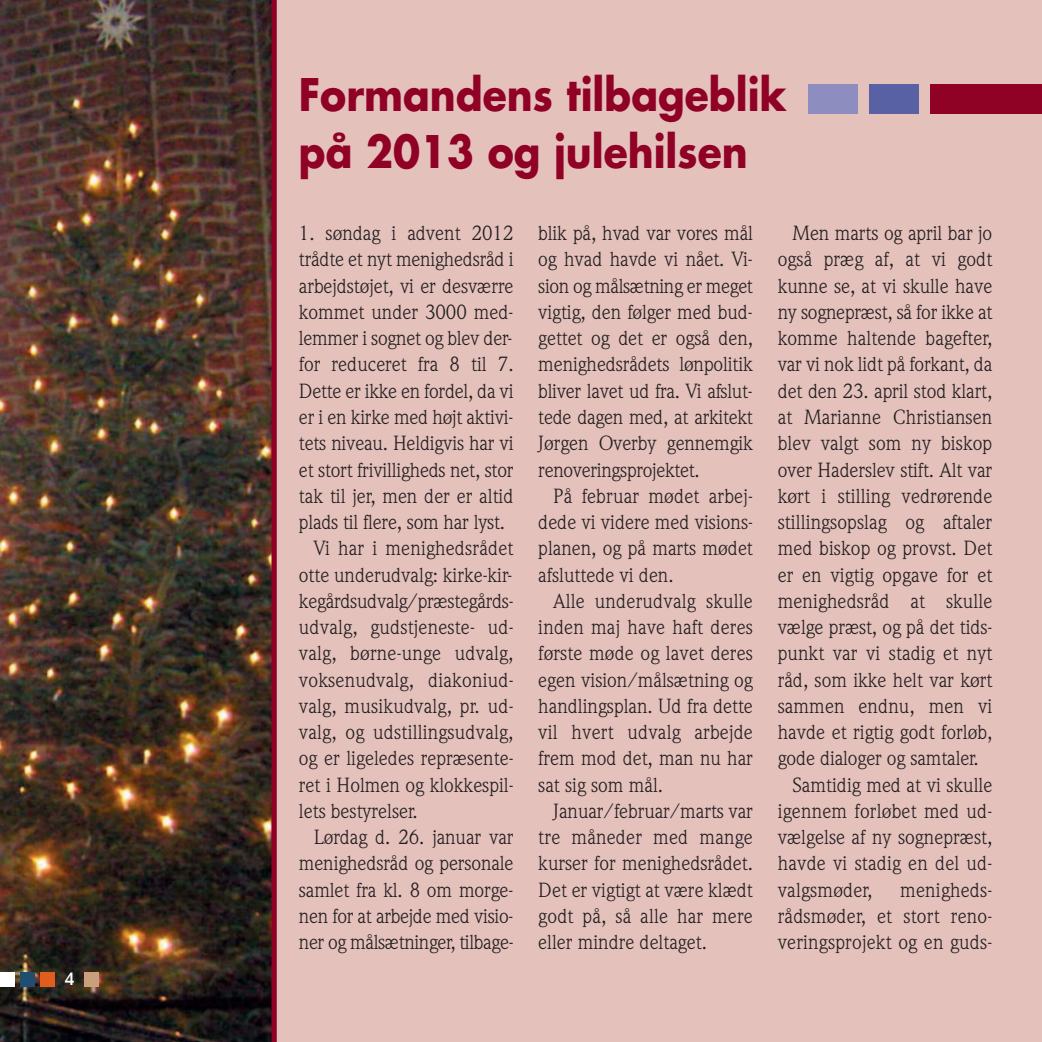
<style>
.page{position:relative;width:1042px;height:1042px;background:#fff}
.page>*{position:absolute;margin:0;border:0;box-sizing:border-box;transform-origin:0 0}
.t1{font:700 43.75px/57.1px "Futura";color:#900126;scale:.9 1}
.t2{font:20.12px/26.2px "Weidemann";color:#231f20;text-align:justify}
.t3{font:700 17.5px "Weidemann";color:#fff}
</style>
<div class="page">
<div style="left:2px;top:0;width:1040px;height:1042px;background:#e5c1bc"></div>
<div style="left:808px;top:84px;width:50px;height:30px;background:#8d8ebf"></div>
<div style="left:869px;top:84px;width:49px;height:30px;background:#5861a4"></div>
<div style="left:931px;top:84px;width:111px;height:30px;background:#900126"></div>
<img style="left:0;top:0;width:271px;height:1042px">
<div style="left:271px;top:0;width:6px;height:1042px;background:#900126"></div>
<div style="left:84px;top:972px;width:15px;height:15px;background:#c9a07b"></div>
<div style="left:0;top:972px;width:15px;height:15px;background:#fff"></div>
<div style="left:20px;top:972px;width:15px;height:15px;background:#204d72"></div>
<div style="left:40px;top:972px;width:15px;height:15px;background:#df5e1e"></div>
<p class="t3" style="left:65px;top:972px;width:11px">4</p>
<h1 class="t1" style="left:299px;top:70px;width:543px">Formandens tilbageblik på 2013 og julehilsen</h1>
<p class="t2" style="left:299px;top:222px;width:216px">1. søndag i advent 2012</p>
<p class="t2" style="left:299px;top:248px;width:216px">trådte et nyt menighedsråd i</p>
<p class="t2" style="left:299px;top:274px;width:216px">arbejdstøjet, vi er desværre</p>
<p class="t2" style="left:299px;top:301px;width:216px">kommet under 3000 med-</p>
<p class="t2" style="left:299px;top:327px;width:215px">lemmer i sognet og blev der-</p>
<p class="t2" style="left:299px;top:353px;width:216px">for reduceret fra 8 til 7.</p>
<p class="t2" style="left:299px;top:379px;width:216px">Dette er ikke en fordel, da vi</p>
<p class="t2" style="left:299px;top:406px;width:216px">er i en kirke med højt aktivi-</p>
<p class="t2" style="left:299px;top:432px;width:216px">tets niveau. Heldigvis har vi</p>
<p class="t2" style="left:299px;top:458px;width:216px">et stort frivilligheds net, stor</p>
<p class="t2" style="left:299px;top:484px;width:216px">tak til jer, men der er altid</p>
<p class="t2" style="left:299px;top:511px;width:208px">plads til flere, som har lyst.</p>
<p class="t2" style="left:314px;top:537px;width:201px">Vi har i menighedsrådet</p>
<p class="t2" style="left:299px;top:563px;width:215px">otte underudvalg: kirke-kir-</p>
<p class="t2" style="left:299px;top:589px;width:216px">kegårdsudvalg/præstegårds-</p>
<p class="t2" style="left:299px;top:616px;width:216px">udvalg, gudstjeneste- ud-</p>
<p class="t2" style="left:299px;top:642px;width:216px">valg, børne-unge udvalg,</p>
<p class="t2" style="left:299px;top:668px;width:216px">voksenudvalg, diakoniud-</p>
<p class="t2" style="left:299px;top:694px;width:216px">valg, musikudvalg, pr. ud-</p>
<p class="t2" style="left:299px;top:721px;width:216px">valg, og udstillingsudvalg,</p>
<p class="t2" style="left:299px;top:747px;width:216px">og er ligeledes repræsente-</p>
<p class="t2" style="left:299px;top:773px;width:216px">ret i Holmen og klokkespil-</p>
<p class="t2" style="left:299px;top:799px;width:120px">lets bestyrelser.</p>
<p class="t2" style="left:314px;top:826px;width:201px">Lørdag d. 26. januar var</p>
<p class="t2" style="left:299px;top:852px;width:216px">menighedsråd og personale</p>
<p class="t2" style="left:299px;top:878px;width:216px">samlet fra kl. 8 om morge-</p>
<p class="t2" style="left:299px;top:904px;width:216px">nen for at arbejde med visio-</p>
<p class="t2" style="left:299px;top:931px;width:216px">ner og målsætninger, tilbage-</p>
<p class="t2" style="left:538px;top:222px;width:216px">blik på, hvad var vores mål og hvad havde vi nået. Vi&shy;sion og målsætning er meget vigtig, den følger med bud&shy;gettet og det er også den, menighedsrådets lønpolitik bliver lavet ud fra. Vi afslut&shy;tede dagen med, at arkitekt Jørgen Overby gennemgik renoveringsprojektet.</p>
<p class="t2" style="left:538px;top:484px;width:216px;text-indent:15px">På februar mødet arbej&shy;dede vi videre med visions&shy;planen, og på marts mødet afsluttede vi den.</p>
<p class="t2" style="left:538px;top:589px;width:216px;text-indent:15px">Alle underudvalg skulle inden maj have haft deres første møde og lavet deres egen vision/målsætning og handlingsplan. Ud fra dette vil hvert udvalg arbejde frem mod det, man nu har sat sig som mål.</p>
<p class="t2" style="left:538px;top:799px;width:216px;text-indent:15px">Januar/februar/marts var tre måneder med mange kurser for menighedsrådet.<br>Det er vigtigt at være klædt godt på, så alle har mere eller mindre deltaget.</p>
<p class="t2" style="left:792px;top:222px;width:201px">Men marts og april bar jo</p>
<p class="t2" style="left:778px;top:248px;width:216px">også præg af, at vi godt</p>
<p class="t2" style="left:778px;top:274px;width:216px">kunne se, at vi skulle have</p>
<p class="t2" style="left:778px;top:301px;width:216px">ny sognepræst, så for ikke at</p>
<p class="t2" style="left:778px;top:327px;width:216px">komme haltende bagefter,</p>
<p class="t2" style="left:778px;top:353px;width:216px">var vi nok lidt på forkant, da</p>
<p class="t2" style="left:778px;top:379px;width:216px">det den 23. april stod klart,</p>
<p class="t2" style="left:778px;top:406px;width:216px">at Marianne Christiansen</p>
<p class="t2" style="left:778px;top:432px;width:216px">blev valgt som ny biskop</p>
<p class="t2" style="left:778px;top:458px;width:216px">over Haderslev stift. Alt var</p>
<p class="t2" style="left:778px;top:484px;width:216px">kørt i stilling vedrørende</p>
<p class="t2" style="left:778px;top:511px;width:216px">stillingsopslag og aftaler</p>
<p class="t2" style="left:778px;top:537px;width:216px">med biskop og provst. Det</p>
<p class="t2" style="left:778px;top:563px;width:216px">er en vigtig opgave for et</p>
<p class="t2" style="left:778px;top:589px;width:216px">menighedsråd at skulle</p>
<p class="t2" style="left:778px;top:616px;width:216px">vælge præst, og på det tids-</p>
<p class="t2" style="left:778px;top:642px;width:216px">punkt var vi stadig et nyt</p>
<p class="t2" style="left:778px;top:668px;width:216px">råd, som ikke helt var kørt</p>
<p class="t2" style="left:778px;top:694px;width:216px">sammen endnu, men vi</p>
<p class="t2" style="left:778px;top:721px;width:216px">havde et rigtig godt forløb,</p>
<p class="t2" style="left:778px;top:747px;width:203px">gode dialoger og samtaler.</p>
<p class="t2" style="left:792px;top:773px;width:201px">Samtidig med at vi skulle</p>
<p class="t2" style="left:778px;top:799px;width:216px">igennem forløbet med ud-</p>
<p class="t2" style="left:778px;top:826px;width:216px">vælgelse af ny sognepræst,</p>
<p class="t2" style="left:778px;top:852px;width:216px">havde vi stadig en del ud-</p>
<p class="t2" style="left:778px;top:878px;width:96px">valgsmøder,</p>
<p class="t2" style="left:778px;top:878px;width:216px;text-indent:123px">menigheds&shy;rådsmøder, et stort reno&shy;veringsprojekt og en guds-</p>
</div>
